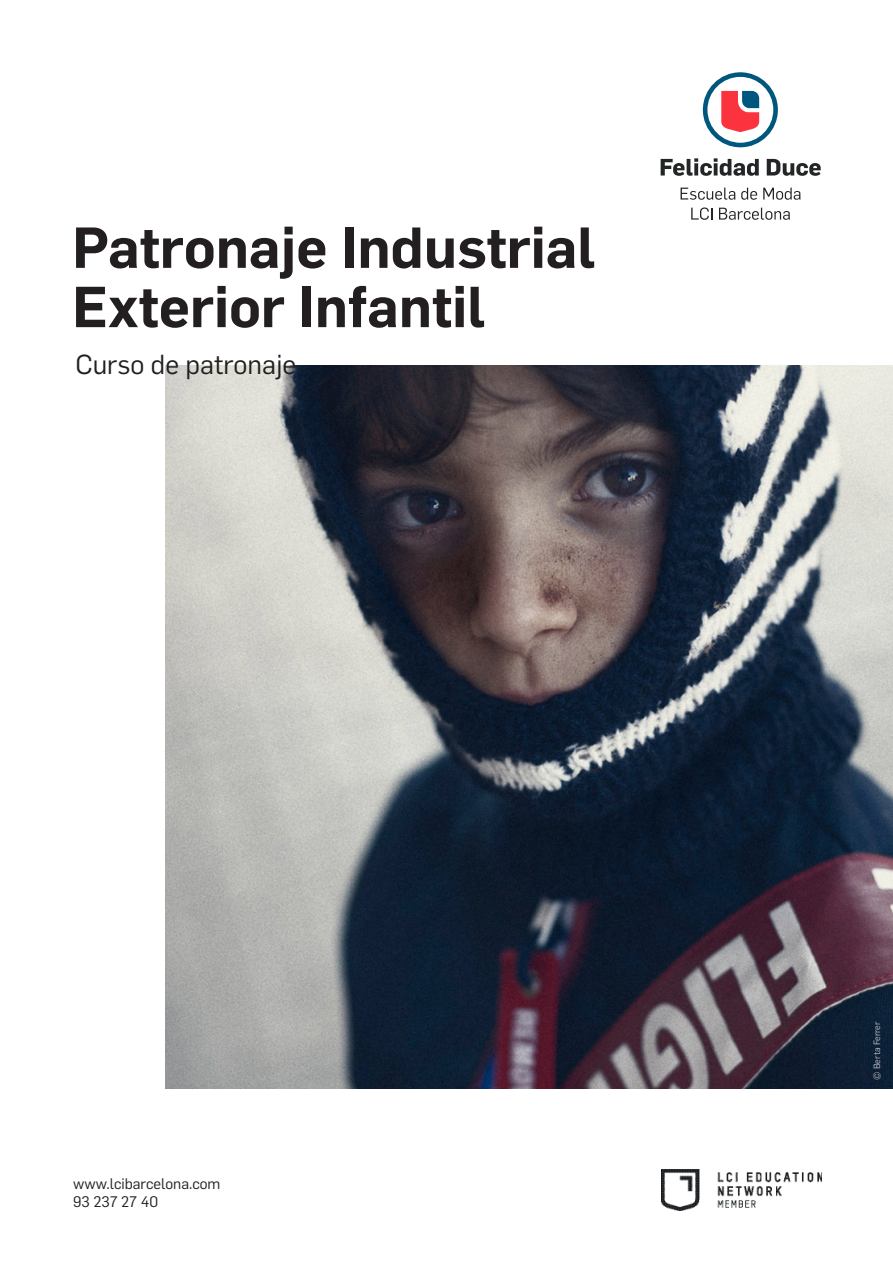
<style>
.page{position:relative;width:893px;height:1263px;background:#fff}
.page>*{position:absolute;margin:0;border:0;box-sizing:border-box;transform-origin:0 0}
.t1{font:600 56.55px "Flama";color:#231f20}
.t2{font:27px "Flama";color:#231f20}
.t3{font:15px/18px "Flama";color:#231f20}
.t4{font:9px "Flama";color:#fff}
</style>
<div class="page">
<img style="left:661px;top:1169px;width:161px;height:41px">
<img style="left:166px;top:366px;width:727px;height:723px">
<svg style="left:681px;top:188px;width:54px;height:12px"></svg>
<svg style="left:741px;top:188px;width:16px;height:12px"></svg>
<svg style="left:763px;top:188px;width:37px;height:12px"></svg>
<svg style="left:691px;top:207px;width:21px;height:13px"></svg>
<svg style="left:719px;top:208px;width:71px;height:12px"></svg>
<svg style="left:661px;top:158px;width:98px;height:18px"></svg>
<svg style="left:767px;top:159px;width:54px;height:17px"></svg>
<svg style="left:703px;top:72px;width:75px;height:75px"></svg>
<p class="t1" style="left:72px;top:207px;width:524px">Patronaje Industrial</p>
<p class="t1" style="left:72px;top:266px;width:414px">Exterior Infantil</p>
<p class="t2" style="left:75px;top:346px;width:222px">Curso de patronaje</p>
<p class="t3" style="left:73px;top:1174px;width:149px">www.lcibarcelona.com<br>93 237 27 40</p>
<p class="t4" style="left:871px;top:1080px;width:60px;rotate:-90deg">© Berta Ferrer</p>
</div>
